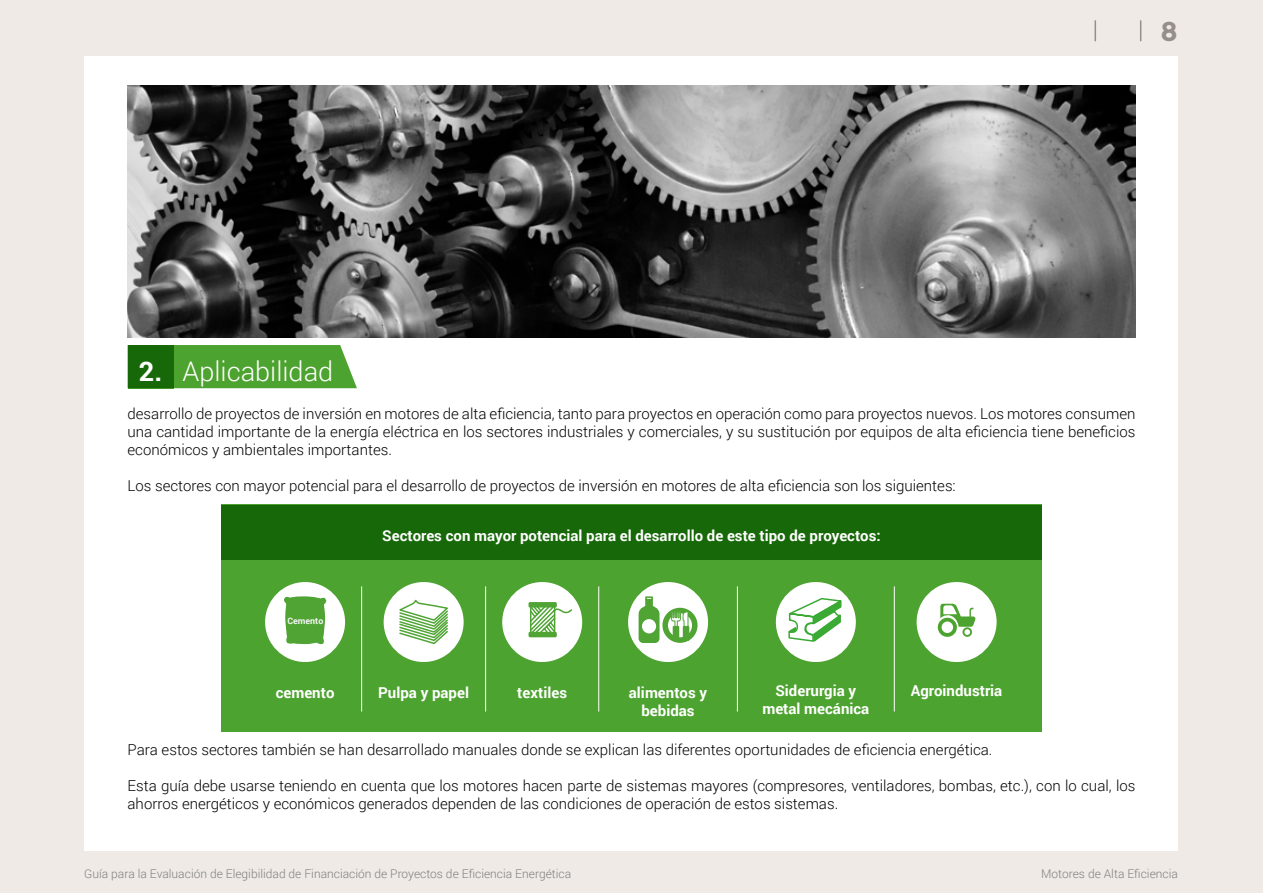
<style>
.page{position:relative;width:1263px;height:893px;background:#efeae6}
.page>*{position:absolute;margin:0;border:0;box-sizing:border-box;transform-origin:0 0}
.t1{font:300 27px "Roboto";color:#fff}
.t2{font:700 27px "Montserrat";color:#968e8a}
.t3{font:300 15px/18px "Roboto";color:#000;text-align:justify}
.t4{font:700 15px/18px "Roboto";color:#fff;text-align:center}
.t5{font:300 12px "Roboto";color:#808080}
.t6{font:700 8.85px "Roboto";color:#f6f6f6}
.s1{font-weight:700}
</style>
<div class="page">
<div style="left:84px;top:56px;width:1094px;height:794px;background:#fff"></div>
<svg style="left:1140px;top:20px;width:1px;height:21px"></svg>
<hr style="left:1094px;top:20px;width:2px;height:21px;background:#968e8a">
<div style="left:173px;top:345px;width:184px;height:43px;background:#4da32f"></div>
<div style="left:128px;top:345px;width:45px;height:43px;background:#176808"></div>
<div style="left:221px;top:505px;width:820px;height:227px;background:#4da32f"></div>
<div style="left:221px;top:506px;width:820px;height:54px;background:#176808"></div>
<hr style="left:598px;top:586px;width:1px;height:125px;background:#fff">
<hr style="left:737px;top:586px;width:1px;height:125px;background:#fff">
<hr style="left:894px;top:586px;width:1px;height:125px;background:#fff">
<hr style="left:361px;top:586px;width:1px;height:125px;background:#fff">
<hr style="left:485px;top:586px;width:1px;height:125px;background:#fff">
<div style="left:776px;top:582px;width:80px;height:80px;background:#fff;border-radius:50%"></div>
<div style="left:917px;top:582px;width:79px;height:80px;background:#fff;border-radius:50%"></div>
<div style="left:628px;top:582px;width:80px;height:80px;background:#fff;border-radius:50%"></div>
<svg style="left:638px;top:596px;width:60px;height:47px"></svg>
<div style="left:502px;top:582px;width:80px;height:80px;background:#fff;border-radius:50%"></div>
<div style="left:528px;top:602px;width:29px;height:6px;border:2px solid #4fa434"></div>
<div style="left:528px;top:632px;width:29px;height:5px;border:2px solid #4fa434"></div>
<svg style="left:529px;top:605px;width:43px;height:31px"></svg>
<div style="left:265px;top:582px;width:80px;height:80px;background:#fff;border-radius:50%"></div>
<svg style="left:284px;top:596px;width:43px;height:49px;background:#68b151"></svg>
<div style="left:384px;top:582px;width:80px;height:80px;background:#fff;border-radius:50%"></div>
<svg style="left:399px;top:600px;width:49px;height:44px"></svg>
<svg style="left:788px;top:598px;width:54px;height:44px"></svg>
<svg style="left:938px;top:603px;width:38px;height:34px"></svg>
<img style="left:127px;top:85px;width:1008px;height:253px">
<h1 class="t2" style="left:1160px;top:16px;width:19px">8</h1>
<h1 class="t1" style="left:139px;top:352px;width:196px"><span class="s1">2.</span> Aplicabilidad</h1>
<p class="t3" style="left:128px;top:404px;width:1009px">desarrollo de proyectos de inversión en motores de alta eficiencia, tanto para proyectos en operación como para proyectos nuevos. Los motores consumen una cantidad importante de la energía eléctrica en los sectores industriales y comerciales, y su sustitución por equipos de alta eficiencia tiene beneficios económicos y ambientales importantes.</p>
<p class="t3" style="left:128px;top:476px;width:830px">Los sectores con mayor potencial para el desarrollo de proyectos de inversión en motores de alta eficiencia son los siguientes:</p>
<p class="t6" style="left:287px;top:615px;width:37px">Cemento</p>
<p class="t4" style="left:382px;top:526px;width:500px">Sectores con mayor potencial para el desarrollo de este tipo de proyectos:</p>
<p class="t4" style="left:276px;top:683px;width:60px">cemento</p>
<p class="t4" style="left:517px;top:683px;width:51px">textiles</p>
<p class="t4" style="left:378px;top:683px;width:92px">Pulpa y papel</p>
<p class="t4" style="left:629px;top:683px;width:80px">alimentos y</p>
<p class="t4" style="left:911px;top:681px;width:93px">Agroindustria</p>
<p class="t4" style="left:641px;top:701px;width:55px">bebidas</p>
<p class="t4" style="left:762px;top:681px;width:108px">Siderurgia y metal mecánica</p>
<p class="t3" style="left:128px;top:740px;width:866px">Para estos sectores también se han desarrollado manuales donde se explican las diferentes oportunidades de eficiencia energética.</p>
<p class="t3" style="left:128px;top:776px;width:1009px">Esta guía debe usarse teniendo en cuenta que los motores hacen parte de sistemas mayores (compresores, ventiladores, bombas, etc.), con lo cual, los ahorros energéticos y económicos generados dependen de las condiciones de operación de estos sistemas.</p>
<p class="t5" style="left:84px;top:866px;width:488px">Guía para la Evaluación de Elegibilidad de Financiación de Proyectos de Eficiencia Energética</p>
<p class="t5" style="left:1041px;top:866px;width:138px">Motores de Alta Eficiencia</p>
</div>
